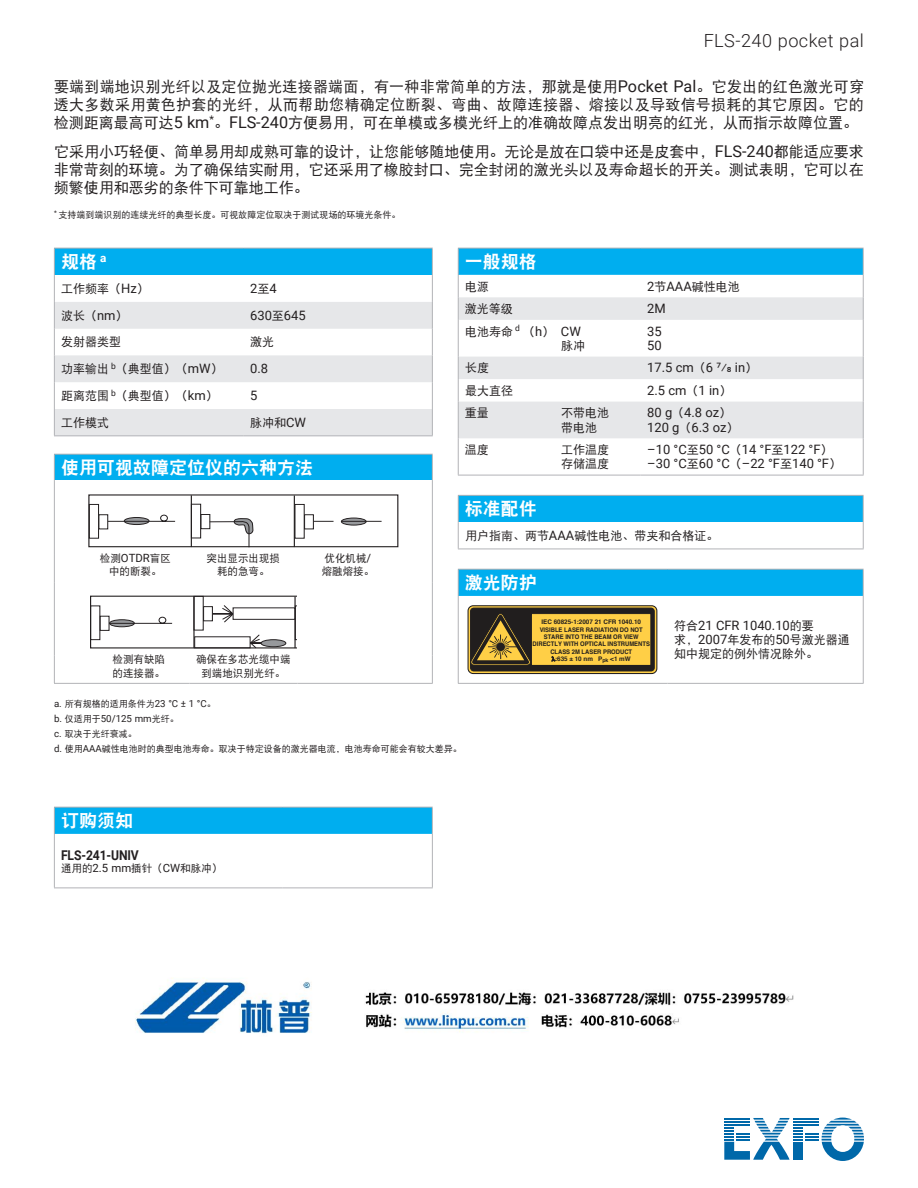
<style>
.page{position:relative;width:918px;height:1188px;background:#fff}
.page>*{position:absolute;margin:0;border:0;box-sizing:border-box;transform-origin:0 0}
.t1{font:300 18.15px "Roboto";letter-spacing:.025em;color:#231f20}
.t2{font:18px "DF Hei W9";color:#fff}
.t3{font:15px/18px "DF Hei W5";color:#231f20;text-align:justify}
.t4{font:700 13.5px "Roboto";letter-spacing:-.01em;color:#231f20;scale:.9 1}
.t5{font:12.9px/14.2px "Roboto";color:#231f20}
.t6{font:12px/14.2px "DF Hei W5";color:#231f20}
.t7{font:10.5px/13.5px "DF Hei W5";color:#231f20;text-align:center}
.t8{font:9.75px "Roboto";color:#231f20}
.t9{font:9px/15.1px "DF Hei W5";color:#231f20}
.t10{font:700 6.3px/7.4px "Helvetica";color:#211e1e;text-align:center}
.s1{font-family:"Roboto";font-size:16.2px}
.s2{font-family:"Roboto";font-size:12.9px}
.s3{font-family:"DF Hei W5";font-size:12px}
.s4{font-family:"Roboto";font-size:11.4px}
.s5{font-family:"Roboto";font-size:9.75px}
.s6{font-family:"DF Hei W5";font-size:9px}
</style>
<div class="page">
<svg style="left:724px;top:1118px;width:140px;height:43px"></svg>
<hr style="left:724px;top:1124px;width:26px;height:2px;background:#0068a9">
<hr style="left:54px;top:807px;width:228px;height:1px;background:#b2b3b7">
<hr style="left:282px;top:807px;width:151px;height:1px;background:#b2b3b7">
<svg style="left:54px;top:808px;width:379px;height:80px"></svg>
<hr style="left:54px;top:834px;width:1px;height:54px;background:#b2b3b7">
<hr style="left:432px;top:834px;width:1px;height:54px;background:#b2b3b7">
<hr style="left:54px;top:888px;width:228px;height:1px;background:#b2b3b7">
<hr style="left:282px;top:888px;width:151px;height:1px;background:#b2b3b7">
<div style="left:54px;top:248px;width:378px;height:27px;background:#00aeef"></div>
<svg style="left:55px;top:302px;width:377px;height:133px;fill:#e6e7e9"></svg>
<hr style="left:54px;top:248px;width:189px;height:1px;background:#b2b3b7">
<hr style="left:243px;top:248px;width:190px;height:1px;background:#b2b3b7">
<svg style="left:54px;top:248px;width:1px;height:187px"></svg>
<svg style="left:432px;top:248px;width:1px;height:187px"></svg>
<hr style="left:54px;top:435px;width:189px;height:1px;background:#b2b3b7">
<hr style="left:243px;top:435px;width:190px;height:1px;background:#b2b3b7">
<div style="left:458px;top:495px;width:405px;height:27px;background:#00aeef"></div>
<hr style="left:458px;top:495px;width:406px;height:1px;background:#b2b3b7">
<svg style="left:458px;top:496px;width:1px;height:53px"></svg>
<hr style="left:458px;top:549px;width:406px;height:1px;background:#b2b3b7">
<svg style="left:863px;top:496px;width:1px;height:53px"></svg>
<hr style="left:458px;top:569px;width:210px;height:1px;background:#b2b3b7">
<hr style="left:668px;top:569px;width:196px;height:1px;background:#b2b3b7">
<hr style="left:458px;top:683px;width:210px;height:1px;background:#b2b3b7">
<hr style="left:668px;top:683px;width:196px;height:1px;background:#b2b3b7">
<div style="left:458px;top:248px;width:405px;height:27px;background:#00aeef"></div>
<svg style="left:459px;top:275px;width:404px;height:200px"></svg>
<svg style="left:459px;top:297px;width:404px;height:141px;fill:#e6e7e9"></svg>
<hr style="left:458px;top:248px;width:182px;height:1px;background:#b2b3b7">
<hr style="left:640px;top:248px;width:224px;height:1px;background:#b2b3b7">
<svg style="left:458px;top:248px;width:1px;height:72px"></svg>
<svg style="left:863px;top:248px;width:1px;height:72px"></svg>
<hr style="left:458px;top:320px;width:1px;height:37px;background:#b2b3b7">
<hr style="left:863px;top:320px;width:1px;height:37px;background:#b2b3b7">
<svg style="left:458px;top:357px;width:1px;height:45px"></svg>
<svg style="left:863px;top:357px;width:1px;height:45px"></svg>
<hr style="left:458px;top:402px;width:1px;height:36px;background:#b2b3b7">
<hr style="left:863px;top:402px;width:1px;height:36px;background:#b2b3b7">
<hr style="left:458px;top:438px;width:1px;height:37px;background:#b2b3b7">
<hr style="left:863px;top:438px;width:1px;height:37px;background:#b2b3b7">
<hr style="left:458px;top:475px;width:182px;height:1px;background:#b2b3b7">
<hr style="left:640px;top:475px;width:224px;height:1px;background:#b2b3b7">
<div style="left:54px;top:454px;width:378px;height:27px;background:#00aeef"></div>
<hr style="left:54px;top:454px;width:135px;height:1px;background:#b2b3b7">
<svg style="left:54px;top:455px;width:1px;height:26px"></svg>
<hr style="left:189px;top:454px;width:108px;height:1px;background:#b2b3b7">
<hr style="left:297px;top:454px;width:136px;height:1px;background:#b2b3b7">
<svg style="left:432px;top:455px;width:1px;height:26px"></svg>
<hr style="left:54px;top:481px;width:1px;height:73px;background:#b2b3b7">
<svg style="left:54px;top:554px;width:1px;height:28px"></svg>
<svg style="left:432px;top:554px;width:1px;height:28px"></svg>
<hr style="left:54px;top:582px;width:1px;height:73px;background:#b2b3b7">
<hr style="left:54px;top:683px;width:135px;height:1px;background:#b2b3b7">
<hr style="left:189px;top:683px;width:108px;height:1px;background:#b2b3b7">
<hr style="left:297px;top:683px;width:136px;height:1px;background:#b2b3b7">
<hr style="left:432px;top:481px;width:1px;height:73px;background:#b2b3b7">
<hr style="left:432px;top:582px;width:1px;height:73px;background:#b2b3b7">
<svg style="left:54px;top:655px;width:379px;height:28px"></svg>
<hr style="left:191px;top:495px;width:1px;height:52px;background:#231f20">
<hr style="left:294px;top:496px;width:1px;height:51px;background:#231f20">
<svg style="left:90px;top:504px;width:292px;height:41px"></svg>
<div style="left:88px;top:494px;width:310px;height:53px;border:1px solid #231f20"></div>
<svg style="left:90px;top:596px;width:206px;height:52px"></svg>
<img style="left:135px;top:978px;width:659px;height:56px">
<svg style="left:458px;top:570px;width:406px;height:113px"></svg>
<p class="t1" style="left:704px;top:28px;width:162px">FLS-240 pocket pal</p>
<p class="t3" style="left:54px;top:78px;width:812px">要端到端地识别光纤以及定位抛光连接器端面，有一种非常简单的方法，那就是使用<span class="s1">Pocket Pal</span>。它发出的红色激光可穿透大多数采用黄色护套的光纤，从而帮助您精确定位断裂、弯曲、故障连接器、熔接以及导致信号损耗的其它原因。它的检测距离最高可达<span class="s1">5 km</span><sup>*</sup>。<span class="s1">FLS-240</span>方便易用，可在单模或多模光纤上的准确故障点发出明亮的红光，从而指示故障位置。</p>
<p class="t3" style="left:54px;top:142px;width:811px">它采用小巧轻便、简单易用却成熟可靠的设计，让您能够随地使用。无论是放在口袋中还是皮套中，<span class="s1">FLS-240</span>都能适应要求非常苛刻的环境。为了确保结实耐用，它还采用了橡胶封口、完全封闭的激光头以及寿命超长的开关。测试表明，它可以在频繁使用和恶劣的条件下可靠地工作。</p>
<p class="t9" style="left:54px;top:208px;width:348px"><sup>*</sup> 支持端到端识别的连续光纤的典型长度。可视故障定位取决于测试现场的环境光条件。</p>
<p class="t2" style="left:465px;top:253px;width:73px">一般规格</p>
<p class="t6" style="left:465px;top:279px;width:25px">电源</p>
<p class="t6" style="left:647px;top:279px;width:94px"><span class="s2">2</span>节<span class="s2">AAA</span>碱性电池</p>
<p class="t6" style="left:465px;top:302px;width:49px">激光等级</p>
<p class="t5" style="left:647px;top:301px;width:20px">2M</p>
<p class="t6" style="left:561px;top:324px;width:25px;text-indent:-96px">电池寿命 <sup>d</sup> （<span class="s2">h</span>） <span class="s2">CW</span>脉冲</p>
<p class="t5" style="left:647px;top:323px;width:16px">35<br>50</p>
<p class="t6" style="left:465px;top:361px;width:25px">长度</p>
<p class="t5" style="left:647px;top:360px;width:111px">17.5 cm<span class="s3">（</span>6 7/8 in<span class="s3">）</span></p>
<p class="t6" style="left:465px;top:383px;width:49px">最大直径</p>
<p class="t5" style="left:647px;top:383px;width:86px">2.5 cm<span class="s3">（</span>1 in<span class="s3">）</span></p>
<p class="t6" style="left:465px;top:406px;width:25px">重量</p>
<p class="t6" style="left:561px;top:406px;width:49px">不带电池带电池</p>
<p class="t5" style="left:647px;top:405px;width:93px">80 g<span class="s3">（</span>4.8 oz<span class="s3">）<br></span>120 g<span class="s3">（</span>6.3 oz<span class="s3">）</span></p>
<p class="t6" style="left:465px;top:443px;width:25px">温度</p>
<p class="t6" style="left:561px;top:443px;width:49px">工作温度存储温度</p>
<p class="t5" style="left:647px;top:442px;width:187px">–10 °C<span class="s3">至</span>50 °C<span class="s3">（</span>14 °F<span class="s3">至</span>122 °F<span class="s3">）</span></p>
<p class="t2" style="left:61px;top:253px;width:47px">规格 <sup>a</sup></p>
<p class="t6" style="left:61px;top:282px;width:89px">工作频率（<span class="s2">Hz</span>）</p>
<p class="t5" style="left:250px;top:281px;width:28px">2<span class="s3">至</span>4</p>
<p class="t6" style="left:61px;top:308px;width:68px">波长（<span class="s2">nm</span>）</p>
<p class="t5" style="left:250px;top:308px;width:57px">630<span class="s3">至</span>645</p>
<p class="t6" style="left:61px;top:335px;width:61px">发射器类型</p>
<p class="t6" style="left:250px;top:335px;width:25px">激光</p>
<p class="t6" style="left:61px;top:362px;width:163px">功率输出 <sup>b</sup>（典型值）（<span class="s2">mW</span>）</p>
<p class="t5" style="left:250px;top:361px;width:19px">0.8</p>
<p class="t6" style="left:61px;top:389px;width:158px">距离范围 <sup>b</sup>（典型值）（<span class="s2">km</span>）</p>
<p class="t5" style="left:250px;top:388px;width:9px">5</p>
<p class="t6" style="left:61px;top:415px;width:49px">工作模式</p>
<p class="t6" style="left:250px;top:415px;width:57px">脉冲和<span class="s2">CW</span></p>
<p class="t2" style="left:61px;top:459px;width:253px">使用可视故障定位仪的六种方法</p>
<p class="t5" style="left:647px;top:456px;width:195px">–30 °C<span class="s3">至</span>60 °C<span class="s3">（</span>–22 °F<span class="s3">至</span>140 °F<span class="s3">）</span></p>
<p class="t7" style="left:100px;top:551px;width:72px">检测<span class="s4">OTDR</span>盲区中的断裂。</p>
<p class="t7" style="left:207px;top:551px;width:75px">突出显示出现损耗的急弯。</p>
<p class="t7" style="left:322px;top:551px;width:54px;text-align:left">优化机械<span class="s4">/</span>熔融熔接。</p>
<p class="t7" style="left:113px;top:653px;width:54px;text-align:left">检测有缺陷的连接器。</p>
<p class="t7" style="left:196px;top:653px;width:96px">确保在多芯光缆中端到端地识别光纤。</p>
<p class="t9" style="left:54px;top:696px;width:163px"><span class="s5">a.</span> 所有规格的适用条件为<span class="s5">23 °C ± 1 °C</span>。</p>
<p class="t8" style="left:54px;top:712px;width:126px">b. <span class="s6">仅适用于</span>50/125 mm<span class="s6">光纤。</span></p>
<p class="t9" style="left:54px;top:726px;width:409px"><span class="s5">c.</span> 取决于光纤衰减。<br><span class="s5">d.</span> 使用<span class="s5">AAA</span>碱性电池时的典型电池寿命。取决于特定设备的激光器电流，电池寿命可能会有较大差异。</p>
<p class="t2" style="left:465px;top:500px;width:73px">标准配件</p>
<p class="t6" style="left:465px;top:529px;width:255px">用户指南、两节<span class="s2">AAA</span>碱性电池、带夹和合格证。</p>
<p class="t2" style="left:465px;top:574px;width:73px">激光防护</p>
<p class="t10" style="left:533px;top:619px;width:119px">IEC 60825-1:2007 21 CFR 1040.10<br>VISIBLE LASER RADIATION DO NOT<br>STARE INTO THE BEAM OR VIEW<br>DIRECTLY WITH OPTICAL INSTRUMENTS<br>CLASS 2M LASER PRODUCT<br>:635 ± 10 nm P<sub>pk</sub> &lt;1 mW</p>
<p class="t5" style="left:674px;top:618px;width:141px"><span class="s3">符合</span>21 CFR 1040.10<span class="s3">的要</span></p>
<p class="t6" style="left:674px;top:633px;width:177px">求，<span class="s2">2007</span>年发布的<span class="s2">50</span>号激光器通知中规定的例外情况除外。</p>
<p class="t2" style="left:61px;top:812px;width:73px">订购须知</p>
<p class="t4" style="left:61px;top:846px;width:88px">FLS-241-UNIV</p>
<p class="t7" style="left:61px;top:861px;width:163px">通用的<span class="s4">2.5 mm</span>插针（<span class="s4">CW</span>和脉冲）</p>
</div>
